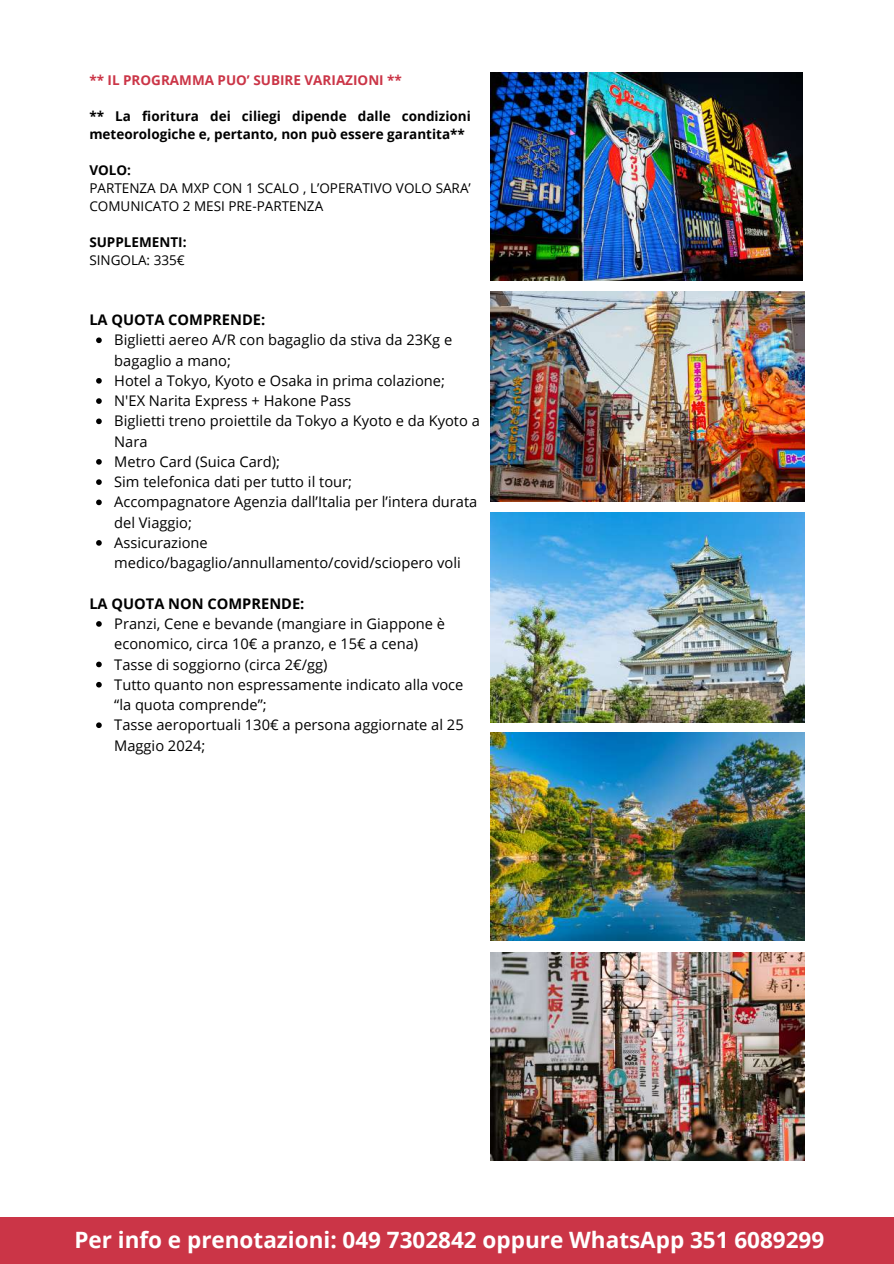
<style>
.page{position:relative;width:894px;height:1264px;background:#fff}
.page>*{position:absolute;margin:0;border:0;box-sizing:border-box;transform-origin:0 0}
.t1{font:700 22.5px "Open Sans";color:#fff}
.t2{font:14.7px/20.2px "Open Sans";color:#000}
.t3{font:700 14.7px "Open Sans";color:#000}
.t4{font:700 13.5px/18px "Open Sans";color:#000}
.t5{font:13.5px/18px "Open Sans";color:#000}
.t6{font:700 13.5px "Open Sans";color:#cb3547}
</style>
<div class="page">
<img style="left:490px;top:732px;width:314px;height:208px">
<img style="left:490px;top:952px;width:314px;height:208px">
<img style="left:490px;top:512px;width:314px;height:211px">
<img style="left:490px;top:292px;width:314px;height:209px">
<div style="left:0;top:1216px;width:893px;height:47px;background:#cb3547"></div>
<img style="left:490px;top:72px;width:312px;height:209px">
<svg style="left:96px;top:337px;width:6px;height:6px"></svg>
<svg style="left:96px;top:378px;width:6px;height:5px"></svg>
<svg style="left:96px;top:398px;width:6px;height:6px"></svg>
<svg style="left:96px;top:418px;width:6px;height:6px"></svg>
<svg style="left:96px;top:459px;width:6px;height:5px"></svg>
<svg style="left:96px;top:479px;width:6px;height:6px"></svg>
<svg style="left:96px;top:499px;width:6px;height:6px"></svg>
<svg style="left:96px;top:540px;width:6px;height:5px"></svg>
<svg style="left:96px;top:621px;width:6px;height:5px"></svg>
<svg style="left:96px;top:661px;width:6px;height:6px"></svg>
<svg style="left:96px;top:682px;width:6px;height:5px"></svg>
<svg style="left:96px;top:722px;width:6px;height:6px"></svg>
<p class="t6" style="left:89px;top:70px;width:314px">** IL PROGRAMMA PUO’ SUBIRE VARIAZIONI **</p>
<p class="t4" style="left:89px;top:106px;width:383px">** La fioritura dei ciliegi dipende dalle condizioni meteorologiche e, pertanto, non può essere garantita**</p>
<p class="t4" style="left:89px;top:160px;width:43px">VOLO:</p>
<p class="t5" style="left:89px;top:178px;width:383px">PARTENZA DA MXP CON 1 SCALO , L’OPERATIVO VOLO SARA’<br>COMUNICATO 2 MESI PRE-PARTENZA</p>
<p class="t4" style="left:89px;top:232px;width:99px">SUPPLEMENTI:</p>
<p class="t5" style="left:89px;top:250px;width:97px">SINGOLA: 335€</p>
<p class="t3" style="left:89px;top:309px;width:177px">LA QUOTA COMPRENDE:</p>
<p class="t2" style="left:114px;top:329px;width:367px">Biglietti aereo A/R con bagaglio da stiva da 23Kg e bagaglio a mano;<br>Hotel a Tokyo, Kyoto e Osaka in prima colazione;<br>N'EX Narita Express + Hakone Pass<br>Biglietti treno proiettile da Tokyo a Kyoto e da Kyoto a Nara<br>Metro Card (Suica Card);<br>Sim telefonica dati per tutto il tour;<br>Accompagnatore Agenzia dall’Italia per l’intera durata del Viaggio;<br>Assicurazione medico/bagaglio/annullamento/covid/sciopero voli</p>
<p class="t3" style="left:89px;top:593px;width:216px">LA QUOTA NON COMPRENDE:</p>
<p class="t2" style="left:114px;top:613px;width:351px">Pranzi, Cene e bevande (mangiare in Giappone è economico, circa 10€ a pranzo, e 15€ a cena)<br>Tasse di soggiorno (circa 2€/gg)<br>Tutto quanto non espressamente indicato alla voce “la quota comprende”;<br>Tasse aeroportuali 130€ a persona aggiornate al 25<br>Maggio 2024;</p>
<h1 class="t1" style="left:74px;top:1223px;width:751px">Per info e prenotazioni: 049 7302842 oppure WhatsApp 351 6089299</h1>
</div>
